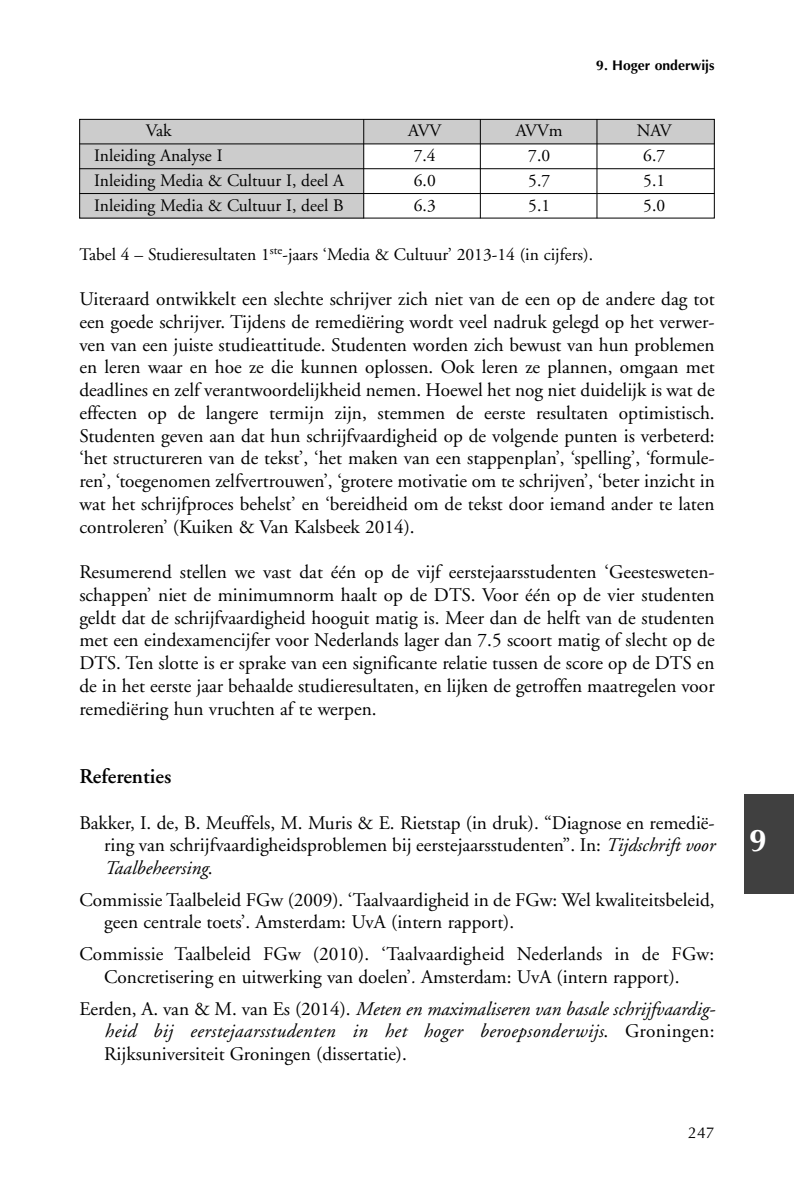
<style>
.page{position:relative;width:794px;height:1191px;background:#fff}
.page>*{position:absolute;margin:0;border:0;box-sizing:border-box;transform-origin:0 0}
.t1{font:700 31.5px "Optima";color:#fff}
.t2{font:600 21px "Adobe Garamond";color:#000}
.t3{font:19.25px/22.8px "Adobe Garamond";color:#000;text-align:justify}
.t4{font:italic 19.25px/22.8px "Adobe Garamond";letter-spacing:.02em;color:#000;text-align:justify}
.t5{font:17.5px "Adobe Garamond";color:#000}
.t6{font:15.75px "Optima";color:#000}
.t7{font:700 14px "Optima";color:#000}
.s1{font-style:italic}
.s2{font-style:normal}
</style>
<div class="page">
<div style="left:79px;top:119px;width:635px;height:25px;background:#ccc"></div>
<div style="left:79px;top:119px;width:284px;height:99px;background:#ccc"></div>
<div style="left:79px;top:119px;width:635px;height:99px;border:1px solid #000"></div>
<hr style="left:79px;top:144px;width:635px;height:1px;background:#000">
<hr style="left:79px;top:168px;width:635px;height:1px;background:#000">
<hr style="left:79px;top:193px;width:635px;height:1px;background:#000">
<hr style="left:363px;top:119px;width:1px;height:99px;background:#000">
<hr style="left:480px;top:119px;width:1px;height:99px;background:#000">
<hr style="left:596px;top:119px;width:1px;height:99px;background:#000">
<div style="left:744px;top:794px;width:50px;height:99px;background:#404040"></div>
<p class="t7" style="left:596px;top:57px;width:120px">9. Hoger onderwijs</p>
<p class="t5" style="left:146px;top:121px;width:27px">Vak</p>
<p class="t5" style="left:408px;top:121px;width:35px">AVV</p>
<p class="t5" style="left:516px;top:121px;width:48px">AVVm</p>
<p class="t5" style="left:636px;top:121px;width:37px">NAV</p>
<p class="t5" style="left:94px;top:146px;width:130px">Inleiding Analyse I</p>
<p class="t5" style="left:414px;top:146px;width:23px">7.4</p>
<p class="t5" style="left:528px;top:146px;width:23px">7.0</p>
<p class="t5" style="left:643px;top:146px;width:23px">6.7</p>
<p class="t5" style="left:94px;top:171px;width:251px">Inleiding Media &amp; Cultuur I, deel A</p>
<p class="t5" style="left:414px;top:171px;width:23px">6.0</p>
<p class="t5" style="left:528px;top:171px;width:23px">5.7</p>
<p class="t5" style="left:643px;top:171px;width:23px">5.1</p>
<p class="t5" style="left:94px;top:196px;width:251px">Inleiding Media &amp; Cultuur I, deel B</p>
<p class="t5" style="left:414px;top:196px;width:23px">6.3</p>
<p class="t5" style="left:528px;top:196px;width:23px">5.1</p>
<p class="t5" style="left:643px;top:196px;width:23px">5.0</p>
<p class="t5" style="left:79px;top:245px;width:515px">Tabel 4 – Studieresultaten 1<sup>ste</sup>-jaars ‘Media &amp; Cultuur’ 2013-14 (in cijfers).</p>
<p class="t3" style="left:79px;top:288px;width:637px">Uiteraard ontwikkelt een slechte schrijver zich niet van de een op de andere dag tot een goede schrijver. Tijdens de remediëring wordt veel nadruk gelegd op het verwer&shy;ven van een juiste studieattitude. Studenten worden zich bewust van hun problemen en leren waar en hoe ze die kunnen oplossen. Ook leren ze plannen, omgaan met deadlines en zelf verantwoordelijkheid nemen. Hoewel het nog niet duidelijk is wat de effecten op de langere termijn zijn, stemmen de eerste resultaten optimistisch.<br>Studenten geven aan dat hun schrijfvaardigheid op de volgende punten is verbeterd: ‘het structureren van de tekst’, ‘het maken van een stappenplan’, ‘spelling’, ‘formule&shy;ren’, ‘toegenomen zelfvertrouwen’, ‘grotere motivatie om te schrijven’, ‘beter inzicht in wat het schrijfproces behelst’ en ‘bereidheid om de tekst door iemand ander te laten controleren’ (Kuiken &amp; Van Kalsbeek 2014).</p>
<p class="t3" style="left:79px;top:561px;width:637px">Resumerend stellen we vast dat één op de vijf eerstejaarsstudenten ‘Geestesweten&shy;schappen’ niet de minimumnorm haalt op de DTS. Voor één op de vier studenten geldt dat de schrijfvaardigheid hooguit matig is. Meer dan de helft van de studenten met een eindexamencijfer voor Nederlands lager dan 7.5 scoort matig of slecht op de DTS. Ten slotte is er sprake van een significante relatie tussen de score op de DTS en de in het eerste jaar behaalde studieresultaten, en lijken de getroffen maatregelen voor remediëring hun vruchten af te werpen.</p>
<p class="t2" style="left:79px;top:765px;width:93px">Referenties</p>
<p class="t3" style="left:104px;top:811px;width:612px;text-indent:-25px">Bakker, I. de, B. Meuffels, M. Muris &amp; E. Rietstap (in druk). “Diagnose en remedië&shy;ring van schrijfvaardigheidsproblemen bij eerstejaarsstudenten”. In: <span class="s1">Tijdschrift voor Taalbeheersing</span>.</p>
<p class="t3" style="left:104px;top:888px;width:612px;text-indent:-25px">Commissie Taalbeleid FGw (2009). ‘Taalvaardigheid in de FGw: Wel kwaliteitsbeleid, geen centrale toets’. Amsterdam: UvA (intern rapport).</p>
<p class="t3" style="left:79px;top:943px;width:636px;text-align:center">Commissie Taalbeleid FGw (2010). ‘Taalvaardigheid Nederlands in de FGw:<br>Concretisering en uitwerking van doelen’<span class="s1">.</span> Amsterdam: UvA (intern rapport).</p>
<p class="t4" style="left:104px;top:997px;width:613px;text-indent:-25px"><span class="s2">Eerden, A. van &amp; M. van Es (2014).</span> Meten en maximaliseren van basale schrijfvaardig&shy;heid bij eerstejaarsstudenten in het hoger beroepsonderwijs<span class="s2">. Groningen:<br>Rijksuniversiteit Groningen (dissertatie).</span></p>
<p class="t6" style="left:688px;top:1123px;width:28px">247</p>
<h1 class="t1" style="left:749px;top:822px;width:19px">9</h1>
</div>
